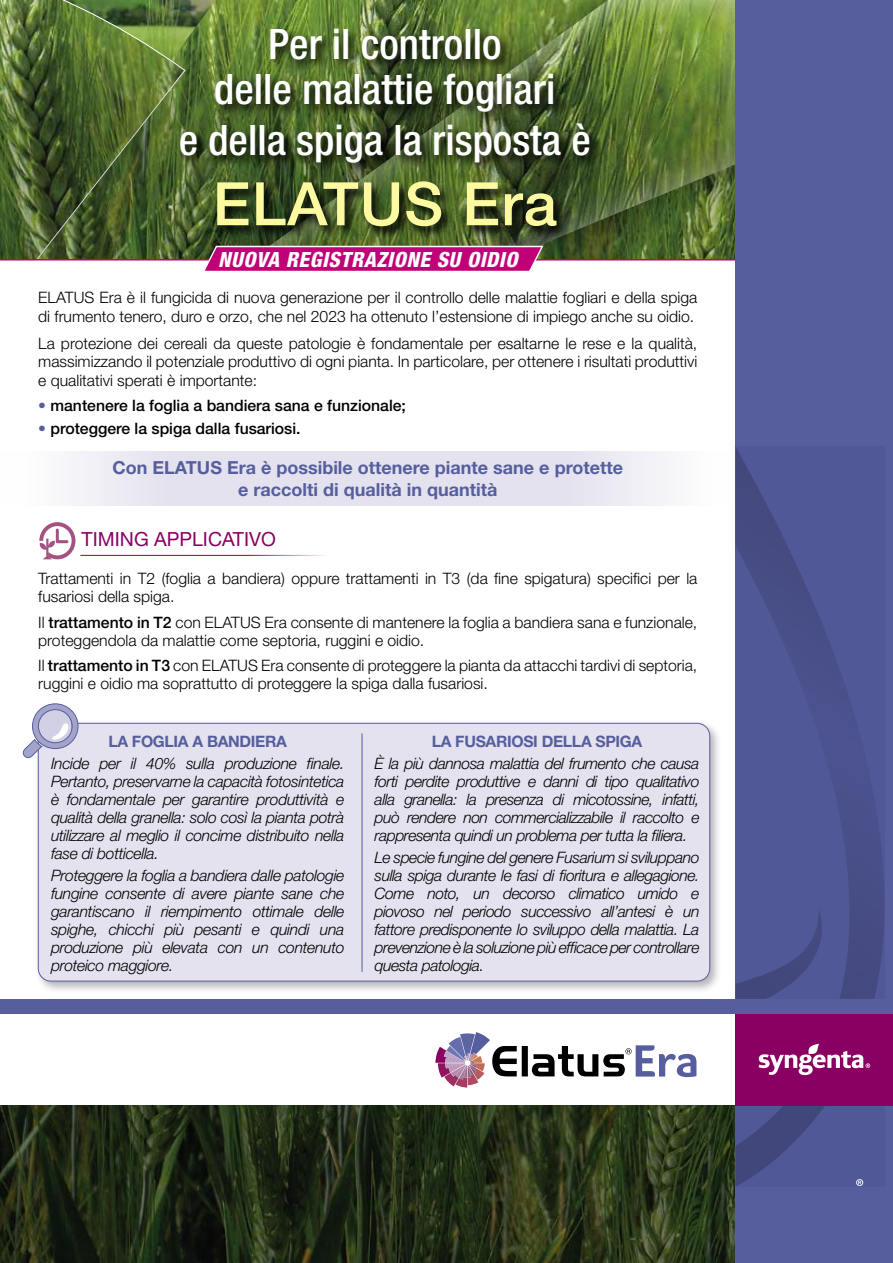
<style>
.page{position:relative;width:893px;height:1263px;background:#fff}
.page>*{position:absolute;margin:0;border:0;box-sizing:border-box;transform-origin:0 0}
.t1{font:500 60px "Helvetica Neue LT Std";letter-spacing:.02em;color:#fdf9a1}
.t2{font:500 condensed 42px/45px "Helvetica Neue LT Std";color:#fff;text-align:center}
.t3{font:italic 800 condensed 21px "Helvetica Neue LT Std";letter-spacing:.03em;color:#fff}
.t4{font:19.5px "Helvetica Neue LT Std";color:#8a0062}
.t5{font:700 18px/22.5px "Helvetica Neue LT Std";color:#575e9e;text-align:center}
.t6{font:italic 300 15.75px/18px "Helvetica Neue LT Std";letter-spacing:-.025em;color:#000;text-align:justify}
.t7{font:300 15.75px/18.8px "Helvetica Neue LT Std";color:#000}
.t8{font:500 15.75px "Helvetica Neue LT Std";color:#000}
.t9{font:700 15.75px "Helvetica Neue LT Std";letter-spacing:-.02em;color:#575e9e}
.s1{color:#575e9e}
.s2{font-weight:500}
</style>
<div class="page">
<svg style="left:0;top:7px;width:736px;height:252px;background:#576f32"></svg>
<svg style="left:178px;top:25px;width:425px;height:215px;background:#425527"></svg>
<svg style="left:0;top:1106px;width:736px;height:157px;background:#242e17"></svg>
<div style="left:736px;top:0;width:157px;height:1263px;background:#575e9e"></div>
<svg style="left:736px;top:447px;width:149px;height:739px"></svg>
<div style="left:736px;top:1008px;width:157px;height:98px;background:#8a0062"></div>
<div style="left:0;top:999px;width:893px;height:15px;background:#575e9e"></div>
<svg style="left:758px;top:1044px;width:112px;height:31px"></svg>
<svg style="left:856px;top:1179px;width:7px;height:7px"></svg>
<svg style="left:435px;top:1032px;width:261px;height:55px"></svg>
<div style="left:0;top:451px;width:368px;height:55px;background:linear-gradient(to right,#f9f8fb,#dcdaea)"></div>
<svg style="left:368px;top:451px;width:380px;height:55px;fill:#e3e2ee"></svg>
<svg style="left:39px;top:522px;width:36px;height:37px"></svg>
<svg style="left:201px;top:245px;width:344px;height:26px;background:#bf1c7f"></svg>
<hr style="left:80px;top:555px;width:285px;height:1px;background:#8a0062">
<div style="left:34px;top:719px;width:688px;height:275px;background:#000;opacity:.3"></div>
<div style="left:38px;top:723px;width:672px;height:258px;background:#e3e2ee;border-radius:13px"></div>
<div style="left:38px;top:723px;width:672px;height:258px;border:1px solid #575e9e;border-radius:13px"></div>
<svg style="left:23px;top:703px;width:56px;height:55px"></svg>
<hr style="left:362px;top:733px;width:1px;height:239px;background:#575e9e">
<h2 class="t2" style="left:214px;top:21px;width:343px">Per il controllo<br>delle malattie fogliari</h2>
<h2 class="t2" style="left:179px;top:117px;width:413px">e della spiga la risposta è</h2>
<h1 class="t1" style="left:213px;top:168px;width:346px">ELATUS Era</h1>
<h3 class="t3" style="left:218px;top:246px;width:301px">NUOVA REGISTRAZIONE SU OIDIO</h3>
<p class="t7" style="left:38px;top:287px;width:660px">ELATUS Era è il fungicida di nuova generazione per il controllo delle malattie fogliari e della spiga di frumento tenero, duro e orzo, che nel 2023 ha ottenuto l’estensione di impiego anche su oidio.</p>
<p class="t7" style="left:38px;top:333px;width:661px;text-align:justify">La protezione dei cereali da queste patologie è fondamentale per esaltarne le rese e la qualità, massimizzando il potenziale produttivo di ogni pianta. In particolare, per ottenere i risultati produttivi e qualitativi sperati è importante:</p>
<p class="t8" style="left:38px;top:396px;width:369px"><span class="s1">•</span> mantenere la foglia a bandiera sana e funzionale;</p>
<p class="t8" style="left:38px;top:419px;width:264px"><span class="s1">•</span> proteggere la spiga dalla fusariosi.</p>
<p class="t5" style="left:113px;top:456px;width:512px">Con ELATUS Era è possibile ottenere piante sane e protette e raccolti di qualità in quantità</p>
<p class="t4" style="left:82px;top:528px;width:196px">TIMING APPLICATIVO</p>
<p class="t7" style="left:38px;top:569px;width:661px;line-height:18px">Trattamenti in T2 (foglia a bandiera) oppure trattamenti in T3 (da fine spigatura) specifici per la fusariosi della spiga.</p>
<p class="t7" style="left:38px;top:613px;width:661px;line-height:18px">Il <span class="s2">trattamento in T2</span> con ELATUS Era consente di mantenere la foglia a bandiera sana e funzionale, proteggendola da malattie come septoria, ruggini e oidio.</p>
<p class="t7" style="left:38px;top:656px;width:660px;line-height:18px">Il <span class="s2">trattamento in T3</span> con ELATUS Era consente di proteggere la pianta da attacchi tardivi di septoria, ruggini e oidio ma soprattutto di proteggere la spiga dalla fusariosi.</p>
<p class="t9" style="left:108px;top:731px;width:180px">LA FOGLIA A BANDIERA</p>
<p class="t6" style="left:51px;top:754px;width:295px">Incide per il 40% sulla produzione finale.<br>Pertanto, preservarne la capacità fotosintetica è fondamentale per garantire produttività e qualità della granella: solo così la pianta potrà utilizzare al meglio il concime distribuito nella fase di botticella.</p>
<p class="t6" style="left:51px;top:866px;width:295px">Proteggere la foglia a bandiera dalle patologie fungine consente di avere piante sane che garantiscano il riempimento ottimale delle spighe, chicchi più pesanti e quindi una produzione più elevata con un contenuto proteico maggiore.</p>
<p class="t9" style="left:432px;top:731px;width:212px">LA FUSARIOSI DELLA SPIGA</p>
<p class="t6" style="left:375px;top:754px;width:326px">È la più dannosa malattia del frumento che causa forti perdite produttive e danni di tipo qualitativo alla granella: la presenza di micotossine, infatti, può rendere non commercializzabile il raccolto e rappresenta quindi un problema per tutta la filiera.</p>
<p class="t6" style="left:375px;top:848px;width:326px">Le specie fungine del genere Fusarium si sviluppano sulla spiga durante le fasi di fioritura e allegagione.<br>Come noto, un decorso climatico umido e piovoso nel periodo successivo all’antesi è un fattore predisponente lo sviluppo della malattia. La prevenzione è la soluzione più efficace per controllare questa patologia.</p>
</div>
